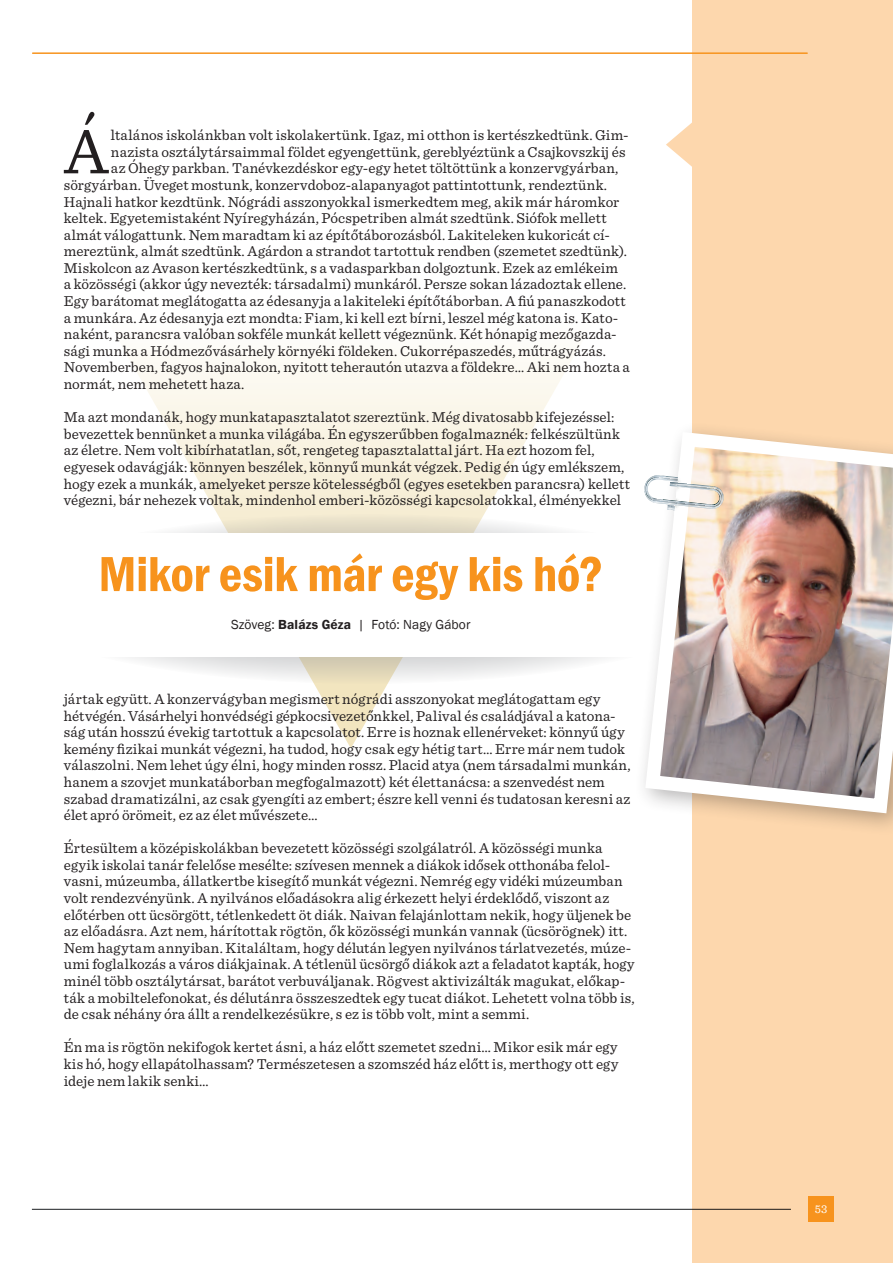
<style>
.page{position:relative;width:893px;height:1263px;background:#fff}
.page>*{position:absolute;margin:0;border:0;box-sizing:border-box;transform-origin:0 0}
.t1{font:65.85px "Sentinel";color:#231f20}
.t2{font:600 condensed 51px "Franklin Gothic";letter-spacing:-.01em;color:#f7931d}
.t3{font:15px/16.6px "Sentinel";letter-spacing:.005em;color:#231f20}
.t4{font:13.5px "Franklin Gothic";letter-spacing:.005em;color:#231f20}
.t5{font:12px "Sentinel";color:#fff}
.s1{font-weight:600}
</style>
<div class="page">
<svg style="left:132px;top:362px;width:438px;height:386px"></svg>
<svg style="left:0;top:514px;width:734px;height:170px"></svg>
<div style="left:0;top:534px;width:693px;height:123px;background:#fff"></div>
<div style="left:692px;top:0;width:201px;height:1263px;background:#fdd7ad"></div>
<hr style="left:33px;top:52px;width:774px;height:2px;background:#f7931d">
<div style="left:808px;top:1197px;width:26px;height:25px;background:#f7931d"></div>
<hr style="left:32px;top:1209px;width:759px;height:1px;background:#808285">
<div style="left:634px;top:420px;width:259px;height:417px;background:#231f20;opacity:.33"></div>
<img style="left:638px;top:425px;width:255px;height:396px">
<svg style="left:666px;top:122px;width:26px;height:45px"></svg>
<svg style="left:644px;top:470px;width:80px;height:48px"></svg>
<h1 class="t1" style="left:64px;top:102px;width:46px">Á</h1>
<p class="t3" style="left:111px;top:126px;width:519px">ltalános iskolánkban volt iskolakertünk. Igaz, mi otthon is kertészkedtünk. Gim-</p>
<p class="t3" style="left:111px;top:142px;width:516px">nazista osztálytársaimmal földet egyengettünk, gereblyéztünk a Csajkovszkij és</p>
<p class="t3" style="left:111px;top:159px;width:509px">az Óhegy parkban. Tanévkezdéskor egy-egy hetet töltöttünk a konzervgyárban,</p>
<p class="t3" style="left:64px;top:176px;width:545px">sörgyárban. Üveget mostunk, konzervdoboz-alapanyagot pattintottunk, rendeztünk.</p>
<p class="t3" style="left:64px;top:192px;width:557px">Hajnali hatkor kezdtünk. Nógrádi asszonyokkal ismerkedtem meg, akik már háromkor</p>
<p class="t3" style="left:64px;top:209px;width:544px">keltek. Egyetemistaként Nyíregyházán, Pócspetriben almát szedtünk. Siófok mellett</p>
<p class="t3" style="left:64px;top:225px;width:548px">almát válogattunk. Nem maradtam ki az építőtáborozásból. Lakiteleken kukoricát cí-</p>
<p class="t3" style="left:64px;top:242px;width:565px">mereztünk, almát szedtünk. Agárdon a strandot tartottuk rendben (szemetet szedtünk).</p>
<p class="t3" style="left:64px;top:259px;width:556px">Miskolcon az Avason kertészkedtünk, s a vadasparkban dolgoztunk. Ezek az emlékeim</p>
<p class="t3" style="left:64px;top:275px;width:564px">a közösségi (akkor úgy nevezték: társadalmi) munkáról. Persze sokan lázadoztak ellene.</p>
<p class="t3" style="left:64px;top:292px;width:563px">Egy barátomat meglátogatta az édesanyja a lakiteleki építőtáborban. A fiú panaszkodott</p>
<p class="t3" style="left:64px;top:308px;width:556px">a munkára. Az édesanyja ezt mondta: Fiam, ki kell ezt bírni, leszel még katona is. Kato-</p>
<p class="t3" style="left:64px;top:325px;width:554px">naként, parancsra valóban sokféle munkát kellett végeznünk. Két hónapig mezőgazda-</p>
<p class="t3" style="left:64px;top:342px;width:544px">sági munka a Hódmezővásárhely környéki földeken. Cukorrépaszedés, műtrágyázás.</p>
<p class="t3" style="left:64px;top:358px;width:568px">Novemberben, fagyos hajnalokon, nyitott teherautón utazva a földekre… Aki nem hozta a</p>
<p class="t3" style="left:64px;top:375px;width:182px">normát, nem mehetett haza.</p>
<p class="t3" style="left:64px;top:408px;width:568px">Ma azt mondanák, hogy munkatapasztalatot szereztünk. Még divatosabb kifejezéssel: bevezettek bennünket a munka világába. Én egyszerűbben fogalmaznék: felkészültünk az életre. Nem volt kibírhatatlan, sőt, rengeteg tapasztalattal járt. Ha ezt hozom fel, egyesek odavágják: könnyen beszélek, könnyű munkát végzek. Pedig én úgy emlékszem, hogy ezek a munkák, amelyeket persze kötelességből (egyes esetekben parancsra) kellett végezni, bár nehezek voltak, mindenhol emberi-közösségi kapcsolatokkal, élményekkel</p>
<h2 class="t2" style="left:98px;top:540px;width:506px">Mikor esik már egy kis hó?</h2>
<p class="t4" style="left:231px;top:616px;width:241px">Szöveg: <span class="s1">Balázs Géza</span> | Fotó: Nagy Gábor</p>
<p class="t3" style="left:64px;top:690px;width:568px">jártak együtt. A konzervágyban megismert nógrádi asszonyokat meglátogattam egy hétvégén. Vásárhelyi honvédségi gépkocsivezetőnkkel, Palival és családjával a katona&shy;ság után hosszú évekig tartottuk a kapcsolatot. Erre is hoznak ellenérveket: könnyű úgy kemény fizikai munkát végezni, ha tudod, hogy csak egy hétig tart… Erre már nem tudok válaszolni. Nem lehet úgy élni, hogy minden rossz. Placid atya (nem társadalmi munkán, hanem a szovjet munkatáborban megfogalmazott) két élettanácsa: a szenvedést nem szabad dramatizálni, az csak gyengíti az embert; észre kell venni és tudatosan keresni az élet apró örömeit, ez az élet művészete…</p>
<p class="t3" style="left:64px;top:839px;width:572px">Értesültem a középiskolákban bevezetett közösségi szolgálatról. A közösségi munka egyik iskolai tanár felelőse mesélte: szívesen mennek a diákok idősek otthonába felol&shy;vasni, múzeumba, állatkertbe kisegítő munkát végezni. Nemrég egy vidéki múzeumban volt rendezvényünk. A nyilvános előadásokra alig érkezett helyi érdeklődő, viszont az előtérben ott ücsörgött, tétlenkedett öt diák. Naivan felajánlottam nekik, hogy üljenek be az előadásra. Azt nem, hárítottak rögtön, ők közösségi munkán vannak (ücsörögnek) itt.<br>Nem hagytam annyiban. Kitaláltam, hogy délután legyen nyilvános tárlatvezetés, múze&shy;umi foglalkozás a város diákjainak. A tétlenül ücsörgő diákok azt a feladatot kapták, hogy minél több osztálytársat, barátot verbuváljanak. Rögvest aktivizálták magukat, előkap&shy;ták a mobiltelefonokat, és délutánra összeszedtek egy tucat diákot. Lehetett volna több is, de csak néhány óra állt a rendelkezésükre, s ez is több volt, mint a semmi.</p>
<p class="t3" style="left:64px;top:1038px;width:556px;text-align:justify">Én ma is rögtön nekifogok kertet ásni, a ház előtt szemetet szedni… Mikor esik már egy kis hó, hogy ellapátolhassam? Természetesen a szomszéd ház előtt is, merthogy ott egy ideje nem lakik senki…</p>
<p class="t5" style="left:815px;top:1200px;width:14px">53</p>
</div>
